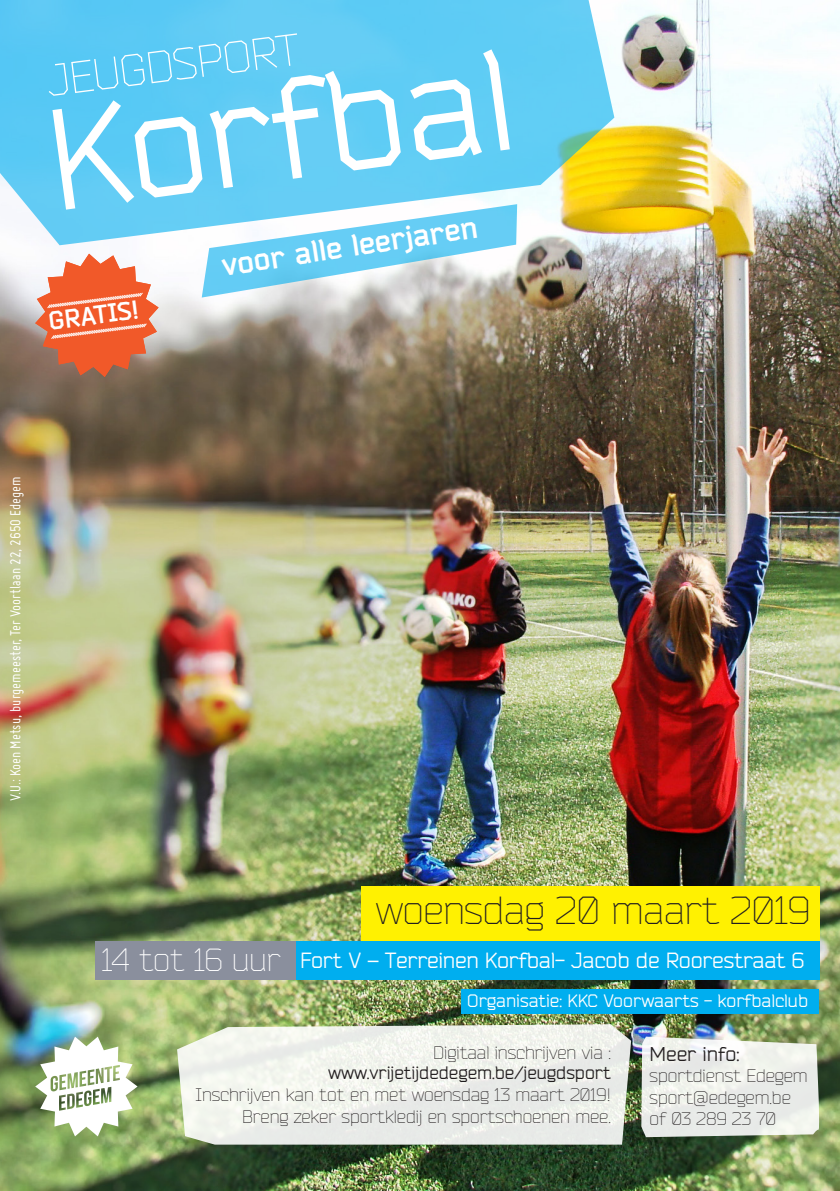
<style>
.page{position:relative;width:840px;height:1191px;background:#fff}
.page>*{position:absolute;margin:0;border:0;box-sizing:border-box;transform-origin:0 0}
.t1{font:143.4px "Bender";color:#fff}
.t2{font:300 44.6px "Bender";color:#fff}
.t3{font:300 39.2px "Bender";color:#231f20}
.t4{font:300 32px "Bender";color:#fff}
.t5{font:700 30px "Bender";color:#fff}
.t6{font:700 25.6px "Bender";color:#fff}
.t7{font:22px "Bender";letter-spacing:-.01em;color:#fff}
.t8{font:20px "Bender";color:#231f20}
.t9{font:300 18px/21.6px "Bender";color:#231f20}
.t10{font:18px "Bender";color:#fff}
.t11{font:18px "Bender";color:#231f20}
.t12{font:16px "Miso";color:#fff}
</style>
<div class="page">
<img style="left:0;top:0;width:839px;height:1191px">
<svg style="left:641px;top:1036px;width:179px;height:101px"></svg>
<svg style="left:177px;top:1024px;width:453px;height:120px;fill:#eef0ea"></svg>
<svg style="left:0;top:0;width:614px;height:245px;background:#6eceed"></svg>
<div style="left:361px;top:886px;width:458px;height:55px;background:#fff101"></div>
<div style="left:95px;top:941px;width:200px;height:38px;background:#8a8f9d"></div>
<div style="left:296px;top:941px;width:523px;height:38px;background:#00aeef"></div>
<svg style="left:202px;top:204px;width:315px;height:93px"></svg>
<svg style="left:35px;top:254px;width:123px;height:123px;background:#e27e5e"></svg>
<img style="left:35px;top:1036px;width:102px;height:100px">
<div style="left:461px;top:988px;width:357px;height:25px;background:#00aeef"></div>
<p class="t2" style="left:44px;top:54px;width:255px;rotate:-7deg">JEUGDSPORT</p>
<p class="t1" style="left:36px;top:76px;width:469px;rotate:-8deg">Korfbal</p>
<p class="t5" style="left:219px;top:248px;width:259px;rotate:-9deg">voor alle leerjaren</p>
<p class="t6" style="left:47px;top:305px;width:92px;rotate:-7deg">GRATIS!</p>
<p class="t12" style="left:6px;top:801px;width:326px;rotate:-90deg">V.U.: Koen Metsu, burgemeester, Ter Voortlaan 22, 2650 Edegem</p>
<p class="t3" style="left:375px;top:886px;width:436px">woensdag 20 maart 2019</p>
<p class="t4" style="left:102px;top:940px;width:180px">14 tot 16 uur</p>
<p class="t7" style="left:300px;top:947px;width:505px">Fort V – Terreinen Korfbal- Jacob de Roorestraat 6</p>
<p class="t10" style="left:467px;top:990px;width:342px">Organisatie: KKC Voorwaarts - korfbalclub</p>
<p class="t9" style="left:433px;top:1042px;width:179px">Digitaal inschrijven via :</p>
<p class="t11" style="left:328px;top:1062px;width:284px">www.vrijetijdedegem.be/jeugdsport</p>
<p class="t9" style="left:195px;top:1084px;width:416px">Inschrijven kan tot en met woensdag 13 maart 2019!</p>
<p class="t9" style="left:242px;top:1106px;width:370px">Breng zeker sportkledij en sportschoenen mee.</p>
<p class="t8" style="left:649px;top:1041px;width:91px">Meer info:</p>
<p class="t9" style="left:649px;top:1065px;width:159px">sportdienst Edegem</p>
<p class="t9" style="left:649px;top:1087px;width:143px">sport@edegem.be of 03 289 23 70</p>
</div>
